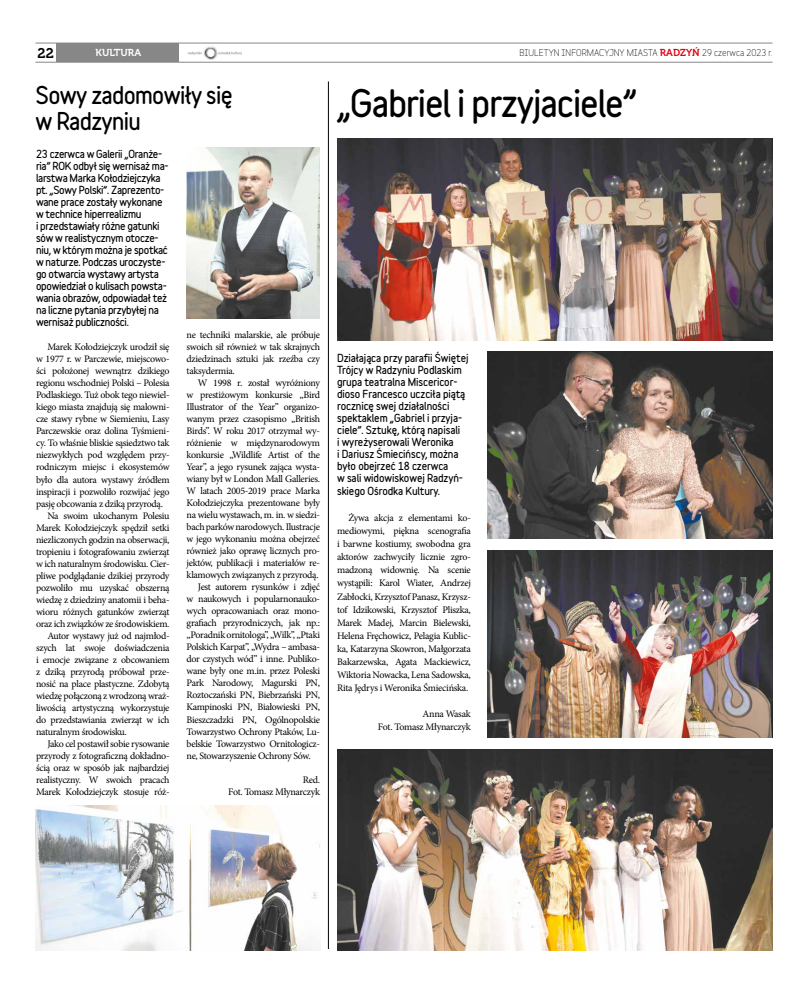
<style>
.page{position:relative;width:808px;height:993px;background:#fff}
.page>*{position:absolute;margin:0;border:0;box-sizing:border-box;transform-origin:0 0}
.t1{font:900 34px "Variable";letter-spacing:-.03em;color:#000}
.t2{font:900 22px/26px "Variable";letter-spacing:-.03em;color:#000}
.t3{font:14px "Museo 700";color:#000}
.t4{font:10px/13px "Minion Pro";letter-spacing:-.03em;color:#000;text-align:justify}
.t5{font:900 10px/12px "Variable";letter-spacing:-.03em;color:#000}
.t6{font:900 10px/12px "Variable";letter-spacing:-.01em;color:#000}
.t7{font:10px "Museo 700";color:#fff}
.t8{font:9px "Variable";color:#000}
.s1{font-family:"Museo 700";font-size:10px;color:#e30613}
</style>
<div class="page">
<div style="left:56px;top:43px;width:123px;height:19px;background:#878787"></div>
<hr style="left:35px;top:43px;width:737px;height:1px;background:#878787">
<hr style="left:35px;top:62px;width:737px;height:1px;background:#878787">
<hr style="left:328px;top:81px;width:1px;height:867px;background:#000">
<img style="left:337px;top:138px;width:435px;height:202px">
<img style="left:337px;top:749px;width:435px;height:201px">
<img style="left:488px;top:351px;width:284px;height:187px">
<img style="left:488px;top:550px;width:284px;height:187px">
<img style="left:35px;top:805px;width:285px;height:145px">
<img style="left:204px;top:46px;width:14px;height:14px">
<svg style="left:188px;top:51px;width:54px;height:4px"></svg>
<img style="left:186px;top:147px;width:134px;height:171px">
<h3 class="t3" style="left:38px;top:45px;width:18px">22</h3>
<p class="t8" style="left:519px;top:45px;width:254px">BIULETYN INFORMACYJNY MIASTA <span class="s1">RADZYŃ</span> 29 czerwca 2023 r.</p>
<p class="t7" style="left:96px;top:47px;width:47px">KULTURA</p>
<h2 class="t2" style="left:35px;top:82px;width:199px">Sowy zadomowiły się w Radzyniu</h2>
<p class="t5" style="left:36px;top:148px;width:134px">23 czerwca w Galerii „Oranże&shy;ria” ROK odbył się wernisaż ma&shy;larstwa Marka Kołodziejczyka pt. „Sowy Polski”. Zaprezento&shy;wane prace zostały wykonane w technice hiperrealizmu<br>i przedstawiały różne gatunki sów w realistycznym otocze&shy;niu, w którym można je spotkać w naturze. Podczas uroczyste&shy;go otwarcia wystawy artysta opowiedział o kulisach powsta&shy;wania obrazów, odpowiadał też na liczne pytania przybyłej na wernisaż publiczności.</p>
<p class="t4" style="left:47px;top:340px;width:124px">Marek Kołodziejczyk urodził się</p>
<p class="t4" style="left:36px;top:352px;width:135px">w 1977 r. w Parczewie, miejscowo-</p>
<p class="t4" style="left:36px;top:364px;width:135px">ści położonej wewnątrz dzikiego</p>
<p class="t4" style="left:36px;top:376px;width:135px">regionu wschodniej Polski – Polesia</p>
<p class="t4" style="left:36px;top:388px;width:135px">Podlaskiego. Tuż obok tego niewiel-</p>
<p class="t4" style="left:36px;top:400px;width:135px">kiego miasta znajdują się malowni-</p>
<p class="t4" style="left:36px;top:412px;width:135px">cze stawy rybne w Siemieniu, Lasy</p>
<p class="t4" style="left:36px;top:424px;width:135px">Parczewskie oraz dolina Tyśmieni-</p>
<p class="t4" style="left:36px;top:436px;width:135px">cy. To właśnie bliskie sąsiedztwo tak</p>
<p class="t4" style="left:36px;top:448px;width:135px">niezwykłych pod względem przy-</p>
<p class="t4" style="left:36px;top:460px;width:135px">rodniczym miejsc i ekosystemów</p>
<p class="t4" style="left:36px;top:472px;width:135px">było dla autora wystawy źródłem</p>
<p class="t4" style="left:36px;top:484px;width:135px">inspiracji i pozwoliło rozwijać jego</p>
<p class="t4" style="left:36px;top:496px;width:128px">pasję obcowania z dziką przyrodą.</p>
<p class="t4" style="left:47px;top:508px;width:124px">Na swoim ukochanym Polesiu</p>
<p class="t4" style="left:36px;top:520px;width:135px">Marek Kołodziejczyk spędził setki</p>
<p class="t4" style="left:36px;top:532px;width:135px">niezliczonych godzin na obserwacji,</p>
<p class="t4" style="left:36px;top:544px;width:135px">tropieniu i fotografowaniu zwierząt</p>
<p class="t4" style="left:36px;top:556px;width:135px">w ich naturalnym środowisku. Cier-</p>
<p class="t4" style="left:36px;top:568px;width:135px">pliwe podglądanie dzikiej przyrody</p>
<p class="t4" style="left:36px;top:580px;width:135px">pozwoliło mu uzyskać obszerną</p>
<p class="t4" style="left:36px;top:592px;width:135px">wiedzę z dziedziny anatomii i beha-</p>
<p class="t4" style="left:36px;top:604px;width:135px">wioru różnych gatunków zwierząt</p>
<p class="t4" style="left:36px;top:616px;width:135px">oraz ich związków ze środowiskiem.</p>
<p class="t4" style="left:47px;top:628px;width:124px">Autor wystawy już od najmłod-</p>
<p class="t4" style="left:36px;top:640px;width:135px">szych lat swoje doświadczenia</p>
<p class="t4" style="left:36px;top:652px;width:135px">i emocje związane z obcowaniem</p>
<p class="t4" style="left:36px;top:664px;width:135px">z dziką przyrodą próbował prze-</p>
<p class="t4" style="left:36px;top:676px;width:135px">nosić na place plastyczne. Zdobytą</p>
<p class="t4" style="left:36px;top:688px;width:135px">wiedzę połączoną z wrodzoną wraż-</p>
<p class="t4" style="left:36px;top:700px;width:135px">liwością artystyczną wykorzystuje</p>
<p class="t4" style="left:36px;top:712px;width:135px">do przedstawiania zwierząt w ich</p>
<p class="t4" style="left:36px;top:724px;width:92px">naturalnym środowisku.</p>
<p class="t4" style="left:47px;top:736px;width:124px">Jako cel postawił sobie rysowanie</p>
<p class="t4" style="left:36px;top:748px;width:135px">przyrody z fotograficzną dokładno-</p>
<p class="t4" style="left:36px;top:760px;width:135px">ścią oraz w sposób jak najbardziej</p>
<p class="t4" style="left:36px;top:772px;width:135px">realistyczny. W swoich pracach</p>
<p class="t4" style="left:36px;top:784px;width:135px">Marek Kołodziejczyk stosuje róż-</p>
<p class="t4" style="left:187px;top:329px;width:135px;line-height:12px">ne techniki malarskie, ale próbuje swoich sił również w tak skrajnych dziedzinach sztuki jak rzeźba czy taksydermia.</p>
<p class="t4" style="left:198px;top:376px;width:124px">W 1998 r. został wyróżniony</p>
<p class="t4" style="left:187px;top:388px;width:135px">w prestiżowym konkursie „Bird</p>
<p class="t4" style="left:187px;top:400px;width:135px">Illustrator of the Year” organizo-</p>
<p class="t4" style="left:187px;top:412px;width:135px">wanym przez czasopismo „British</p>
<p class="t4" style="left:187px;top:424px;width:135px">Birds”. W roku 2017 otrzymał wy-</p>
<p class="t4" style="left:187px;top:436px;width:135px">różnienie w międzynarodowym</p>
<p class="t4" style="left:187px;top:448px;width:135px">konkursie „Wildlife Artist of the</p>
<p class="t4" style="left:187px;top:460px;width:135px">Year”, a jego rysunek zająca wysta-</p>
<p class="t4" style="left:187px;top:472px;width:135px">wiany był w London Mall Galleries.</p>
<p class="t4" style="left:187px;top:484px;width:135px">W latach 2005-2019 prace Marka</p>
<p class="t4" style="left:187px;top:496px;width:135px">Kołodziejczyka prezentowane były</p>
<p class="t4" style="left:187px;top:508px;width:135px">na wielu wystawach, m. in. w siedzi-</p>
<p class="t4" style="left:187px;top:520px;width:135px">bach parków narodowych. Ilustracje</p>
<p class="t4" style="left:187px;top:532px;width:135px">w jego wykonaniu można obejrzeć</p>
<p class="t4" style="left:187px;top:544px;width:135px">również jako oprawę licznych pro-</p>
<p class="t4" style="left:187px;top:556px;width:135px">jektów, publikacji i materiałów re-</p>
<p class="t4" style="left:187px;top:568px;width:134px">klamowych związanych z przyrodą.</p>
<p class="t4" style="left:198px;top:580px;width:124px">Jest autorem rysunków i zdjęć</p>
<p class="t4" style="left:187px;top:592px;width:135px">w naukowych i popularnonauko-</p>
<p class="t4" style="left:187px;top:604px;width:135px">wych opracowaniach oraz mono-</p>
<p class="t4" style="left:187px;top:616px;width:135px">grafiach przyrodniczych, jak np.:</p>
<p class="t4" style="left:187px;top:628px;width:135px">„Poradnik ornitologa”, „Wilk”, „Ptaki</p>
<p class="t4" style="left:187px;top:640px;width:135px">Polskich Karpat”, „Wydra – ambasa-</p>
<p class="t4" style="left:187px;top:652px;width:135px">dor czystych wód” i inne. Publiko-</p>
<p class="t4" style="left:187px;top:664px;width:135px">wane były one m.in. przez Poleski</p>
<p class="t4" style="left:187px;top:676px;width:135px">Park Narodowy, Magurski PN,</p>
<p class="t4" style="left:187px;top:688px;width:135px">Roztoczański PN, Biebrzański PN,</p>
<p class="t4" style="left:187px;top:700px;width:135px">Kampinoski PN, Białowieski PN,</p>
<p class="t4" style="left:187px;top:712px;width:135px">Bieszczadzki PN, Ogólnopolskie</p>
<p class="t4" style="left:187px;top:724px;width:135px">Towarzystwo Ochrony Ptaków, Lu-</p>
<p class="t4" style="left:187px;top:736px;width:135px">belskie Towarzystwo Ornitologicz-</p>
<p class="t4" style="left:187px;top:748px;width:126px">ne, Stowarzyszenie Ochrony Sów.</p>
<p class="t4" style="left:228px;top:773px;width:93px;line-height:12px;text-align:right">Red.<br>Fot. Tomasz Młynarczyk</p>
<h1 class="t1" style="left:337px;top:76px;width:301px">„Gabriel i przyjaciele”</h1>
<p class="t6" style="left:337px;top:352px;width:133px">Działająca przy parafii Świętej<br>Trójcy w Radzyniu Podlaskim grupa teatralna Miscericor&shy;dioso Francesco uczciła piątą rocznicę swej działalności spektaklem „Gabriel i przyja&shy;ciele”. Sztukę, którą napisali<br>i wyreżyserowali Weronika<br>i Dariusz Śmiecińscy, można było obejrzeć 18 czerwca<br>w sali widowiskowej Radzyń-</p>
<p class="t6" style="left:337px;top:485px;width:105px">skiego Ośrodka Kultury.</p>
<p class="t4" style="left:337px;top:511px;width:135px;text-indent:11px">Żywa akcja z elementami ko&shy;mediowymi, piękna scenografia i barwne kostiumy, swobodna gra aktorów zachwyciły licznie zgro&shy;madzoną widownię. Na scenie wystąpili: Karol Wiater, Andrzej Zabłocki, Krzysztof Panasz, Krzysz&shy;tof Idzikowski, Krzysztof Pliszka, Marek Madej, Marcin Bielewski, Helena Fręchowicz, Pelagia Kublic&shy;ka, Katarzyna Skowron, Małgorzata Bakarzewska, Agata Mackiewicz, Wiktoria Nowacka, Lena Sadowska, Rita Jędrys i Weronika Śmiecińska.</p>
<p class="t4" style="left:378px;top:706px;width:94px;text-align:right">Anna Wasak<br>Fot. Tomasz Młynarczyk</p>
</div>
